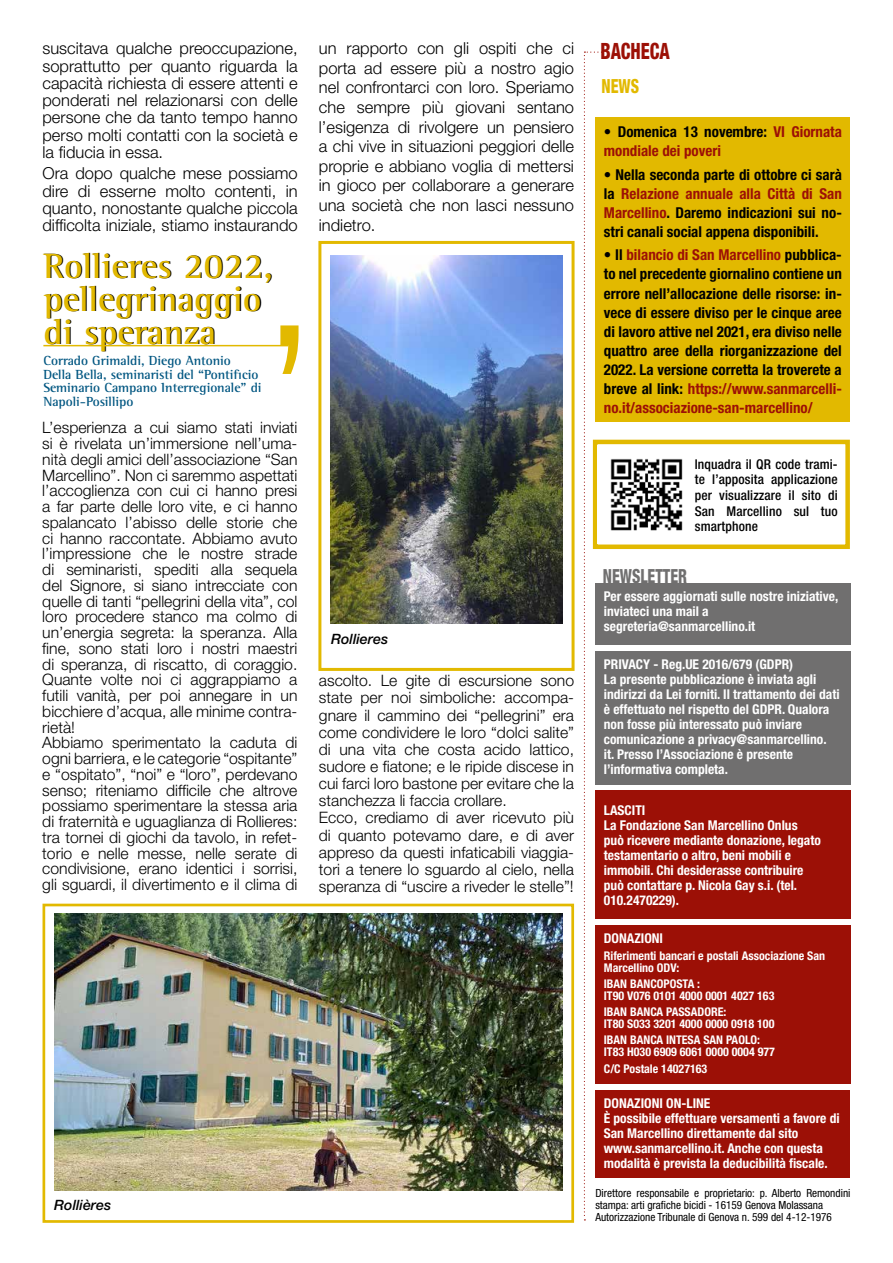
<style>
.page{position:relative;width:893px;height:1263px;background:#fff}
.page>*{position:absolute;margin:0;border:0;box-sizing:border-box;transform-origin:0 0}
.t1{font:700 36px/33px "Rotis Semi Serif";color:#e2b900}
.t2{font:800 condensed 22.5px "Helvetica Neue LT Std";color:#9c1006;scale:.8 1}
.t3{font:800 condensed 19.5px "Helvetica Neue LT Std";color:#706f6f;scale:.8 1}
.t4{font:800 condensed 19.5px "Helvetica Neue LT Std";color:#e2b900;scale:.8 1}
.t5{font:300 16.5px/17.2px "Helvetica Neue LT Std";color:#000;text-align:justify}
.t6{font:300 15.75px/15.8px "Helvetica Neue LT Std";color:#000}
.t7{font:700 condensed 15px/19.2px "Helvetica Neue LT Std";color:#000;text-align:justify}
.t8{font:700 condensed 15px/19.2px "Helvetica Neue LT Std";color:#9c1006}
.t9{font:italic 500 14.25px "Helvetica Neue LT Std";color:#000}
.t10{font:700 condensed 13.5px/15px "Helvetica Neue LT Std";color:#fff}
.t11{font:700 13.5px/13.5px "Rotis Semi Serif";letter-spacing:-.005em;color:#005681}
.t12{font:500 condensed 13.5px/15.6px "Helvetica Neue LT Std";letter-spacing:.01em;color:#000;text-align:justify}
.t13{font:700 condensed 12px/12px "Helvetica Neue LT Std";color:#fff}
.t14{font:condensed 11.25px/12px "Helvetica Neue LT Std";color:#000}
.s1{color:#000}
.s2{color:#9c1006}
</style>
<div class="page">
<svg style="left:280px;top:325px;width:19px;height:49px"></svg>
<hr style="left:43px;top:345px;width:245px;height:1px;background:#e2b900">
<div style="left:593px;top:440px;width:257px;height:109px;border:4px solid #e2b900"></div>
<img style="left:610px;top:458px;width:73px;height:73px">
<div style="left:595px;top:583px;width:255px;height:61px;background:#706f6f"></div>
<div style="left:595px;top:651px;width:255px;height:133px;background:#706f6f"></div>
<div style="left:595px;top:790px;width:255px;height:129px;background:#9c1006"></div>
<div style="left:595px;top:925px;width:255px;height:159px;background:#9c1006"></div>
<div style="left:595px;top:1090px;width:254px;height:87px;background:#9c1006"></div>
<svg style="left:584px;top:52px;width:18px;height:1168px"></svg>
<div style="left:595px;top:118px;width:255px;height:304px;background:#e2b900"></div>
<div style="left:318px;top:241px;width:257px;height:430px;background:#fff;border:3px solid #e2b900"></div>
<img style="left:330px;top:255px;width:232px;height:368px">
<img style="left:54px;top:913px;width:508px;height:278px">
<div style="left:43px;top:904px;width:531px;height:319px;border:3px solid #e2b900"></div>
<p class="t5" style="left:43px;top:39px;width:257px">suscitava qualche preoccupazione, soprattutto per quanto riguarda la capacità richiesta di essere attenti e ponderati nel relazionarsi con delle persone che da tanto tempo hanno perso molti contatti con la società e la fiducia in essa.</p>
<p class="t5" style="left:43px;top:164px;width:257px">Ora dopo qualche mese possiamo dire di esserne molto contenti, in quanto, nonostante qualche piccola difficolta iniziale, stiamo instaurando</p>
<h1 class="t1" style="left:43px;top:249px;width:231px">Rollieres 2022, pellegrinaggio di speranza</h1>
<p class="t11" style="left:43px;top:354px;width:220px">Corrado Grimaldi, Diego Antonio Della Bella, seminaristi del “Pontificio Seminario Campano Interregionale” di Napoli-Posillipo</p>
<p class="t6" style="left:42px;top:419px;width:257px">L’esperienza a cui siamo stati inviati si è rivelata un’immersione nell’uma&shy;nità degli amici dell’associazione “San Marcellino”. Non ci saremmo aspettati l’accoglienza con cui ci hanno presi a far parte delle loro vite, e ci hanno spalancato l’abisso delle storie che ci hanno raccontate. Abbiamo avuto l’impressione che le nostre strade di seminaristi, spediti alla sequela del Signore, si siano intrecciate con quelle di tanti “pellegrini della vita”, col loro procedere stanco ma colmo di un’energia segreta: la speranza. Alla fine, sono stati loro i nostri maestri di speranza, di riscatto, di coraggio.<br>Quante volte noi ci aggrappiamo a futili vanità, per poi annegare in un bicchiere d’acqua, alle minime contra&shy;rietà!<br>Abbiamo sperimentato la caduta di ogni barriera, e le categorie “ospitante” e “ospitato”, “noi” e “loro”, perdevano senso; riteniamo difficile che altrove possiamo sperimentare la stessa aria di fraternità e uguaglianza di Rollieres: tra tornei di giochi da tavolo, in refet&shy;torio e nelle messe, nelle serate di condivisione, erano identici i sorrisi, gli sguardi, il divertimento e il clima di</p>
<p class="t9" style="left:54px;top:1197px;width:59px">Rollières</p>
<p class="t5" style="left:319px;top:38px;width:257px;line-height:19.6px">un rapporto con gli ospiti che ci porta ad essere più a nostro agio nel confrontarci con loro. Speriamo che sempre più giovani sentano l’esigenza di rivolgere un pensiero a chi vive in situazioni peggiori delle proprie e abbiano voglia di mettersi in gioco per collaborare a generare una società che non lasci nessuno indietro.</p>
<p class="t9" style="left:331px;top:630px;width:59px">Rollieres</p>
<p class="t6" style="left:319px;top:672px;width:257px;line-height:17.1px">ascolto. Le gite di escursione sono state per noi simboliche: accompa&shy;gnare il cammino dei “pellegrini” era come condividere le loro “dolci salite” di una vita che costa acido lattico, sudore e fiatone; e le ripide discese in cui farci loro bastone per evitare che la stanchezza li faccia crollare.<br>Ecco, crediamo di aver ricevuto più di quanto potevamo dare, e di aver appreso da questi infaticabili viaggia&shy;tori a tenere lo sguardo al cielo, nella speranza di “uscire a riveder le stelle”!</p>
<h2 class="t2" style="left:600px;top:37px;width:88px">BACHECA</h2>
<p class="t4" style="left:601px;top:74px;width:48px">NEWS</p>
<p class="t8" style="left:604px;top:122px;width:239px"><span class="s1">• Domenica 13 novembre:</span> VI Giornata mondiale dei poveri</p>
<p class="t7" style="left:604px;top:164px;width:239px">• Nella seconda parte di ottobre ci sarà la <span class="s2">Relazione annuale alla Città di San Marcellino</span>. Daremo indicazioni sui no&shy;stri canali social appena disponibili.</p>
<p class="t7" style="left:604px;top:245px;width:239px">• Il <span class="s2">bilancio di San Marcellino</span> pubblica&shy;to nel precedente giornalino contiene un errore nell’allocazione delle risorse: in&shy;vece di essere diviso per le cinque aree di lavoro attive nel 2021, era diviso nelle quattro aree della riorganizzazione del 2022. La versione corretta la troverete a breve al link: <span class="s2">https://www.sanmarcelli&shy;no.it/associazione-san-marcellino/</span></p>
<p class="t12" style="left:695px;top:456px;width:144px">Inquadra il QR code trami&shy;te l’apposita applicazione per visualizzare il sito di San Marcellino sul tuo smartphone</p>
<p class="t3" style="left:603px;top:564px;width:107px">NEWSLETTER</p>
<p class="t10" style="left:604px;top:588px;width:236px">Per essere aggiornati sulle nostre iniziative, inviateci una mail a segreteria@sanmarcellino.it</p>
<p class="t10" style="left:604px;top:657px;width:237px">PRIVACY - Reg.UE 2016/679 (GDPR)<br>La presente pubblicazione è inviata agli indirizzi da Lei forniti. Il trattamento dei dati è effettuato nel rispetto del GDPR. Qualora non fosse più interessato può inviare comunicazione a privacy@sanmarcellino. it. Presso l’Associazione è presente l’informativa completa.</p>
<p class="t10" style="left:604px;top:802px;width:219px">LASCITI<br>La Fondazione San Marcellino Onlus può ricevere mediante donazione, legato testamentario o altro, beni mobili e immobili. Chi desiderasse contribuire può contattare p. Nicola Gay s.i. (tel.<br>010.2470229).</p>
<p class="t10" style="left:604px;top:931px;width:61px">DONAZIONI</p>
<p class="t13" style="left:604px;top:949px;width:223px">Riferimenti bancari e postali Associazione San<br>Marcellino ODV:</p>
<p class="t13" style="left:604px;top:977px;width:172px">IBAN BANCOPOSTA :<br>IT90 V076 0101 4000 0001 4027 163</p>
<p class="t13" style="left:604px;top:1006px;width:172px">IBAN BANCA PASSADORE:<br>IT80 S033 3201 4000 0000 0918 100</p>
<p class="t13" style="left:604px;top:1034px;width:173px">IBAN BANCA INTESA SAN PAOLO:<br>IT83 H030 6909 6061 0000 0004 977</p>
<p class="t13" style="left:604px;top:1062px;width:105px">C/C Postale 14027163</p>
<p class="t10" style="left:604px;top:1095px;width:237px">DONAZIONI ON-LINE<br>È possibile effettuare versamenti a favore di San Marcellino direttamente dal sito www.sanmarcellino.it. Anche con questa modalità è prevista la deducibilità fiscale.</p>
<p class="t14" style="left:595px;top:1187px;width:257px">Direttore responsabile e proprietario: p. Alberto Remondini stampa: arti grafiche bicidi - 16159 Genova Molassana<br>Autorizzazione Tribunale di Genova n. 599 del 4-12-1976</p>
</div>
